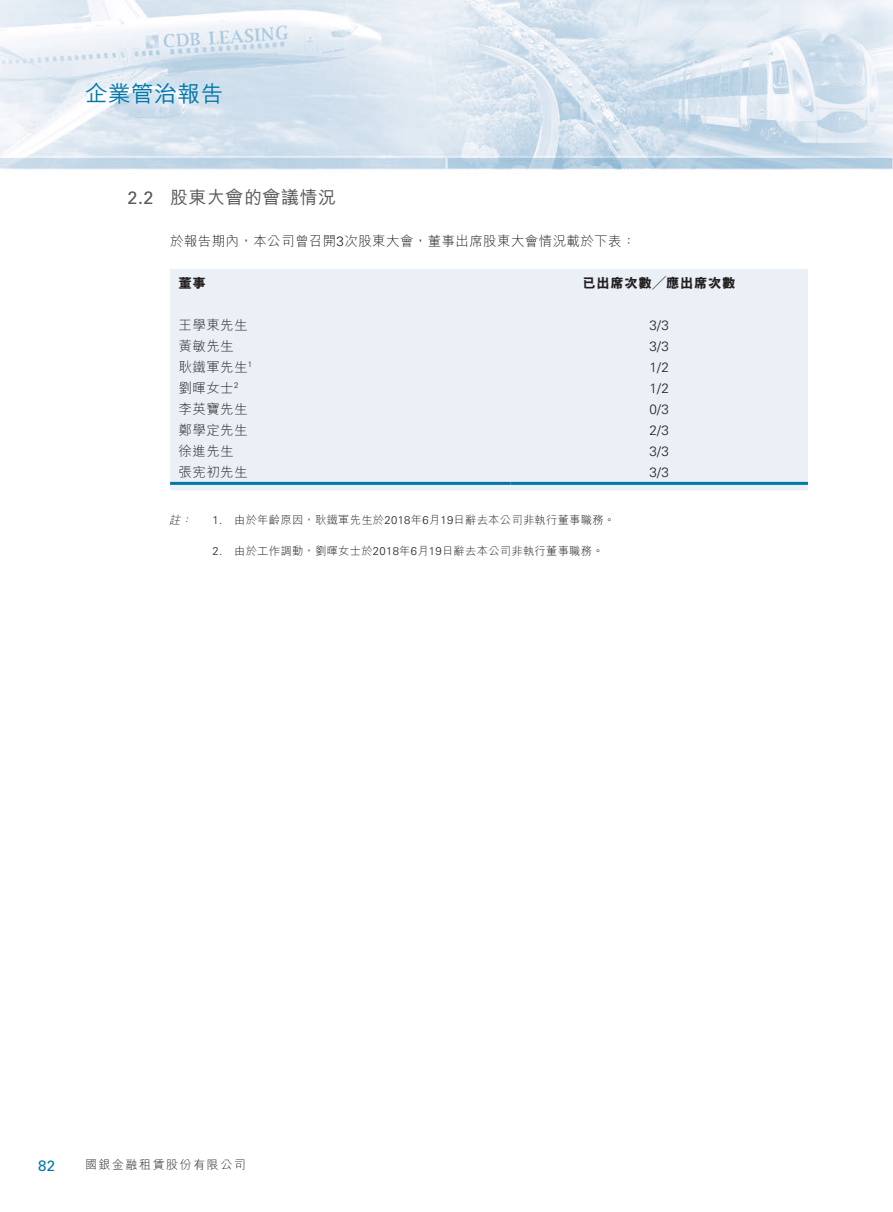
<style>
.page{position:relative;width:893px;height:1212px;background:#fff}
.page>*{position:absolute;margin:0;border:0;box-sizing:border-box;transform-origin:0 0}
.t1{font:500 22.5px "M Hei HK";letter-spacing:.03em;color:#0076a9}
.t2{font:500 18px "M Hei HK";letter-spacing:.03em;color:#57585a}
.t3{font:15px "Univers LT Std";color:#0076a9}
.t4{font:300 13.5px "M Hei HK";letter-spacing:.03em;color:#231f20}
.t5{font:300 13.5px "Univers LT Std";color:#231f20}
.t6{font:800 13.5px "M Hei HK";letter-spacing:.035em;color:#231f20}
.t7{font:300 12px "M Hei HK";letter-spacing:.13em;color:#231f20}
.t8{font:300 11.25px "M Hei HK";letter-spacing:.03em;color:#231f20}
.t9{font:italic 300 11.25px "M Hei HK";color:#231f20}
.s1{font-family:"Univers LT Std";font-weight:400}
.s2{font-family:"Univers LT Std"}
</style>
<div class="page">
<img style="left:0;top:0;width:893px;height:170px">
<div style="left:170px;top:269px;width:638px;height:221px;background:#ebf0f6"></div>
<hr style="left:170px;top:482px;width:340px;height:3px;background:#0076a9">
<hr style="left:510px;top:482px;width:298px;height:3px;background:#0076a9">
<h1 class="t1" style="left:85px;top:78px;width:140px">企業管治報告</h1>
<h2 class="t2" style="left:128px;top:184px;width:210px"><span class="s1">2.2</span> 股東大會的會議情況</h2>
<p class="t4" style="left:170px;top:234px;width:467px">於報告期內，本公司曾召開<span class="s2">3</span>次股東大會，董事出席股東大會情況載於下表：</p>
<p class="t6" style="left:179px;top:276px;width:29px">董事</p>
<p class="t6" style="left:583px;top:276px;width:154px">已出席次數╱應出席次數</p>
<p class="t4" style="left:179px;top:318px;width:71px">王學東先生</p>
<p class="t5" style="left:649px;top:317px;width:21px">3/3</p>
<p class="t4" style="left:179px;top:339px;width:57px">黃敏先生</p>
<p class="t5" style="left:649px;top:338px;width:21px">3/3</p>
<p class="t4" style="left:179px;top:360px;width:75px">耿鐵軍先生<sup>1</sup></p>
<p class="t5" style="left:649px;top:359px;width:21px">1/2</p>
<p class="t4" style="left:179px;top:381px;width:61px">劉暉女士<sup>2</sup></p>
<p class="t5" style="left:649px;top:380px;width:21px">1/2</p>
<p class="t4" style="left:179px;top:402px;width:71px">李英寶先生</p>
<p class="t5" style="left:649px;top:401px;width:21px">0/3</p>
<p class="t4" style="left:179px;top:423px;width:71px">鄭學定先生</p>
<p class="t5" style="left:649px;top:422px;width:21px">2/3</p>
<p class="t4" style="left:179px;top:444px;width:57px">徐進先生</p>
<p class="t5" style="left:649px;top:443px;width:21px">3/3</p>
<p class="t4" style="left:179px;top:465px;width:71px">張宪初先生</p>
<p class="t5" style="left:649px;top:464px;width:21px">3/3</p>
<p class="t9" style="left:169px;top:514px;width:27px">註：</p>
<p class="t8" style="left:213px;top:514px;width:404px"><span class="s2">1.</span> 由於年齡原因，耿鐵軍先生於<span class="s2">2018</span>年<span class="s2">6</span>月<span class="s2">19</span>日辭去本公司非執行董事職務。</p>
<p class="t8" style="left:213px;top:545px;width:393px"><span class="s2">2.</span> 由於工作調動，劉暉女士於<span class="s2">2018</span>年<span class="s2">6</span>月<span class="s2">19</span>日辭去本公司非執行董事職務。</p>
<h3 class="t3" style="left:38px;top:1156px;width:19px">82</h3>
<p class="t7" style="left:85px;top:1159px;width:162px">國銀金融租賃股份有限公司</p>
</div>
